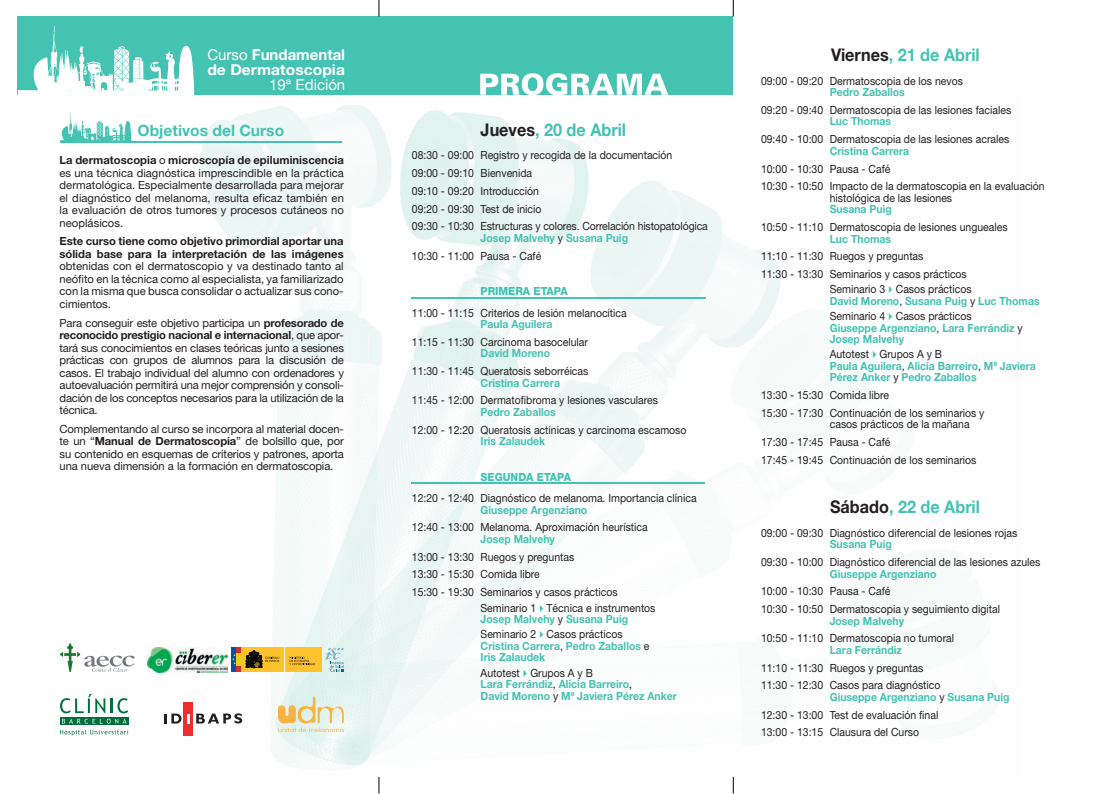
<style>
.page{position:relative;width:1102px;height:794px;background:#fff}
.page>*{position:absolute;margin:0;border:0;box-sizing:border-box;transform-origin:0 0}
.t1{font:700 17.5px "Helvetica Neue";color:#44c2b2;scale:.93 1}
.t2{font:700 15.62px "Helvetica Neue";color:#44c2b2}
.t3{font:700 15px/15px "Helvetica Neue";letter-spacing:.005em;color:#fff}
.t4{font:15px "Helvetica Neue";color:#fff}
.t5{font:11.25px/17.8px "Helvetica Neue";color:#231f20;scale:.93 1}
.t6{font:11.25px/12.5px "Helvetica Neue";color:#231f20;text-align:justify}
.t7{font:700 11.25px/11.5px "Helvetica Neue";color:#44c2b2;scale:.93 1}
.t8{font:700 11.25px/12.5px "Helvetica Neue";color:#231f20}
.t9{font:800 11.25px "Helvetica Neue";color:#44c2b2;scale:.93 1}
.s1{font-weight:400}
.s2{font-weight:700}
.s3{color:#231f20}
.s4{font-weight:400;color:#231f20}
.s5{color:#44c2b2}
.s6{font-weight:700;color:#44c2b2}
</style>
<div class="page">
<img style="left:184px;top:105px;width:805px;height:672px">
<div style="left:18px;top:16px;width:715px;height:79px;background:#44c2b2"></div>
<hr style="left:411px;top:297px;width:294px;height:1px;background:#44c2b2">
<hr style="left:411px;top:482px;width:294px;height:2px;background:#44c2b2">
<svg style="left:378px;top:0;width:1px;height:17px"></svg>
<svg style="left:733px;top:0;width:1px;height:17px"></svg>
<svg style="left:378px;top:777px;width:1px;height:16px"></svg>
<svg style="left:733px;top:777px;width:1px;height:16px"></svg>
<svg style="left:18px;top:25px;width:176px;height:70px"></svg>
<svg style="left:60px;top:112px;width:71px;height:30px"></svg>
<hr style="left:60px;top:142px;width:282px;height:1px;background:#44c2b2">
<svg style="left:480px;top:73px;width:188px;height:22px"></svg>
<div style="left:183px;top:701px;width:10px;height:34px;background:#ee2d2e"></div>
<svg style="left:164px;top:713px;width:17px;height:10px"></svg>
<svg style="left:187px;top:714px;width:3px;height:9px"></svg>
<svg style="left:196px;top:713px;width:46px;height:10px"></svg>
<hr style="left:232px;top:647px;width:4px;height:25px;background:#0d4da1">
<div style="left:236px;top:647px;width:5px;height:25px;background:#d52d2f"></div>
<div style="left:236px;top:653px;width:5px;height:13px;background:#e9cf18"></div>
<svg style="left:232px;top:654px;width:4px;height:10px"></svg>
<div style="left:241px;top:647px;width:81px;height:25px;background:#fec22d"></div>
<svg style="left:325px;top:648px;width:19px;height:23px"></svg>
<svg style="left:246px;top:647px;width:69px;height:25px"></svg>
<img style="left:147px;top:648px;width:37px;height:24px">
<img style="left:184px;top:648px;width:44px;height:24px">
<svg style="left:278px;top:696px;width:66px;height:36px;background:#e8e1be"></svg>
<svg style="left:60px;top:643px;width:75px;height:29px"></svg>
<svg style="left:60px;top:729px;width:68px;height:6px"></svg>
<svg style="left:60px;top:723px;width:68px;height:2px"></svg>
<svg style="left:60px;top:694px;width:68px;height:29px"></svg>
<h3 class="t3" style="left:207px;top:47px;width:139px"><span class="s1">Curso</span> Fundamental de Dermatoscopia</h3>
<h3 class="t4" style="left:269px;top:76px;width:78px">19ª Edición</h3>
<h2 class="t2" style="left:138px;top:120px;width:148px">Objetivos del Curso</h2>
<p class="t6" style="left:60px;top:154px;width:286px"><span class="s2">La dermatoscopia</span> o <span class="s2">microscopía de epiluminiscencia </span>es una técnica diagnóstica imprescindible en la práctica dermatológica. Especialmente desarrollada para mejorar el diagnóstico del melanoma, resulta eficaz también en la evaluación de otros tumores y procesos cutáneos no neoplásicos.</p>
<p class="t8" style="left:60px;top:235px;width:286px">Este curso tiene como objetivo primordial aportar una sólida base para la interpretación de las imágenes</p>
<p class="t6" style="left:60px;top:260px;width:286px">obtenidas con el dermatoscopio y va destinado tanto al neófito en la técnica como al especialista, ya familiarizado con la misma que busca consolidar o actualizar sus cono&shy;cimientos.</p>
<p class="t6" style="left:60px;top:316px;width:286px">Para conseguir este objetivo participa un <span class="s2">profesorado de reconocido prestigio nacional e internacional</span>, que apor&shy;tará sus conocimientos en clases teóricas junto a sesiones prácticas con grupos de alumnos para la discusión de casos. El trabajo individual del alumno con ordenadores y autoevaluación permitirá una mejor comprensión y consoli&shy;dación de los conceptos necesarios para la utilización de la técnica.</p>
<p class="t6" style="left:60px;top:422px;width:286px">Complementando al curso se incorpora al material docen&shy;te un “<span class="s2">Manual de Dermatoscopia</span>” de bolsillo que, por su contenido en esquemas de criterios y patrones, aporta una nueva dimensión a la formación en dermatoscopia.</p>
<h1 class="t1" style="left:481px;top:119px;width:158px"><span class="s3">Jueves</span>, 20 de Abril</h1>
<p class="t5" style="left:412px;top:146px;width:320px">08:30 - 09:00 Registro y recogida de la documentación<br>09:00 - 09:10 Bienvenida<br>09:10 - 09:20 Introducción<br>09:20 - 09:30 Test de inicio<br>09:30 - 10:30 Estructuras y colores. Correlación histopatológica</p>
<p class="t7" style="left:412px;top:229px;width:234px;line-height:17.8px;text-indent:69px">Josep Malvehy <span class="s4">y</span> Susana Puig<br><span class="s4">10:30 - 11:00 Pausa - Café</span></p>
<p class="t9" style="left:481px;top:284px;width:95px">PRIMERA ETAPA</p>
<p class="t5" style="left:412px;top:303px;width:233px">11:00 - 11:15 Criterios de lesión melanocítica</p>
<p class="t7" style="left:481px;top:318px;width:79px">Paula Aguilera</p>
<p class="t5" style="left:412px;top:333px;width:191px">11:15 - 11:30 Carcinoma basocelular</p>
<p class="t7" style="left:481px;top:347px;width:76px">David Moreno</p>
<p class="t5" style="left:412px;top:362px;width:191px">11:30 - 11:45 Queratosis seborréicas</p>
<p class="t7" style="left:481px;top:376px;width:87px">Cristina Carrera</p>
<p class="t5" style="left:412px;top:391px;width:266px">11:45 - 12:00 Dermatofibroma y lesiones vasculares</p>
<p class="t7" style="left:481px;top:406px;width:82px">Pedro Zaballos</p>
<p class="t5" style="left:412px;top:420px;width:297px">12:00 - 12:20 Queratosis actínicas y carcinoma escamoso</p>
<p class="t7" style="left:481px;top:435px;width:71px">Iris Zalaudek</p>
<p class="t9" style="left:481px;top:470px;width:99px">SEGUNDA ETAPA</p>
<p class="t5" style="left:412px;top:489px;width:308px">12:20 - 12:40 Diagnóstico de melanoma. Importancia clínica</p>
<p class="t7" style="left:481px;top:503px;width:116px">Giuseppe Argenziano</p>
<p class="t5" style="left:412px;top:518px;width:255px">12:40 - 13:00 Melanoma. Aproximación heurística</p>
<p class="t7" style="left:481px;top:533px;width:82px">Josep Malvehy</p>
<p class="t5" style="left:412px;top:547px;width:223px">13:00 - 13:30 Ruegos y preguntas<br>13:30 - 15:30 Comida libre<br>15:30 - 19:30 Seminarios y casos prácticos</p>
<p class="t5" style="left:481px;top:601px;width:190px;line-height:11.5px">Seminario 1<span class="s5">✔</span>Técnica e instrumentos<br><span class="s6">Josep Malvehy</span> y <span class="s6">Susana Puig</span></p>
<p class="t7" style="left:481px;top:628px;width:183px"><span class="s4">Seminario 2</span>✔<span class="s4">Casos prácticos<br></span>Cristina Carrera<span class="s4">,</span> Pedro Zaballos <span class="s4">e<br></span>Iris Zalaudek</p>
<p class="t7" style="left:481px;top:666px;width:213px"><span class="s4">Autotest</span>✔<span class="s4">Grupos A y B<br></span>Lara Ferrándiz<span class="s4">,</span> Alicia Barreiro<span class="s4">,<br></span>David Moreno <span class="s4">y</span> Mª Javiera Pérez Anker</p>
<h1 class="t1" style="left:831px;top:44px;width:161px"><span class="s3">Viernes</span>, 21 de Abril</h1>
<p class="t5" style="left:761px;top:72px;width:219px">09:00 - 09:20 Dermatoscopia de los nevos</p>
<p class="t7" style="left:830px;top:86px;width:82px">Pedro Zaballos</p>
<p class="t5" style="left:761px;top:101px;width:271px">09:20 - 09:40 Dermatoscopia de las lesiones faciales</p>
<p class="t7" style="left:830px;top:115px;width:68px">Luc Thomas</p>
<p class="t5" style="left:761px;top:130px;width:268px">09:40 - 10:00 Dermatoscopia de las lesiones acrales</p>
<p class="t7" style="left:830px;top:145px;width:87px">Cristina Carrera</p>
<p class="t5" style="left:761px;top:159px;width:307px">10:00 - 10:30 Pausa - Café<br>10:30 - 10:50 Impacto de la dermatoscopia en la evaluación</p>
<p class="t5" style="left:830px;top:189px;width:133px">histológica de las lesiones</p>
<p class="t7" style="left:830px;top:203px;width:68px">Susana Puig</p>
<p class="t5" style="left:761px;top:218px;width:267px">10:50 - 11:10 Dermatoscopia de lesiones ungueales</p>
<p class="t7" style="left:830px;top:232px;width:68px">Luc Thomas</p>
<p class="t5" style="left:761px;top:247px;width:223px">11:10 - 11:30 Ruegos y preguntas<br>11:30 - 13:30 Seminarios y casos prácticos</p>
<p class="t7" style="left:830px;top:283px;width:227px"><span class="s4">Seminario 3</span>✔<span class="s4">Casos prácticos<br></span>David Moreno<span class="s4">,</span> Susana Puig <span class="s4">y</span> Luc Thomas</p>
<p class="t7" style="left:830px;top:310px;width:209px"><span class="s4">Seminario 4</span>✔<span class="s4">Casos prácticos<br></span>Giuseppe Argenziano<span class="s4">,</span> Lara Ferrándiz <span class="s4">y<br></span>Josep Malvehy</p>
<p class="t7" style="left:830px;top:348px;width:223px"><span class="s4">Autotest</span>✔<span class="s4">Grupos A y B<br></span>Paula Aguilera<span class="s4">,</span> Alicia Barreiro<span class="s4">,</span> Mª Javiera<br>Pérez Anker <span class="s4">y</span> Pedro Zaballos</p>
<p class="t5" style="left:761px;top:386px;width:242px">13:30 - 15:30 Comida libre<br>15:30 - 17:30 Continuación de los seminarios y</p>
<p class="t5" style="left:761px;top:415px;width:233px;text-indent:69px">casos prácticos de la mañana<br>17:30 - 17:45 Pausa - Café<br>17:45 - 19:45 Continuación de los seminarios</p>
<h1 class="t1" style="left:830px;top:496px;width:163px"><span class="s3">Sábado</span>, 22 de Abril</h1>
<p class="t5" style="left:761px;top:524px;width:277px">09:00 - 09:30 Diagnóstico diferencial de lesiones rojas</p>
<p class="t7" style="left:830px;top:538px;width:68px">Susana Puig</p>
<p class="t5" style="left:761px;top:553px;width:302px">09:30 - 10:00 Diagnóstico diferencial de las lesiones azules</p>
<p class="t7" style="left:830px;top:567px;width:116px">Giuseppe Argenziano</p>
<p class="t5" style="left:761px;top:582px;width:258px">10:00 - 10:30 Pausa - Café<br>10:30 - 10:50 Dermatoscopia y seguimiento digital</p>
<p class="t7" style="left:830px;top:614px;width:82px">Josep Malvehy</p>
<p class="t5" style="left:761px;top:629px;width:209px">10:50 - 11:10 Dermatoscopia no tumoral</p>
<p class="t7" style="left:830px;top:644px;width:79px">Lara Ferrándiz</p>
<p class="t5" style="left:761px;top:658px;width:195px">11:10 - 11:30 Ruegos y preguntas<br>11:30 - 12:30 Casos para diagnóstico</p>
<p class="t5" style="left:761px;top:688px;width:269px;text-indent:69px"><span class="s6">Giuseppe Argenziano</span> y <span class="s6">Susana Puig<br></span>12:30 - 13:00 Test de evaluación final<br>13:00 - 13:15 Clausura del Curso</p>
</div>
